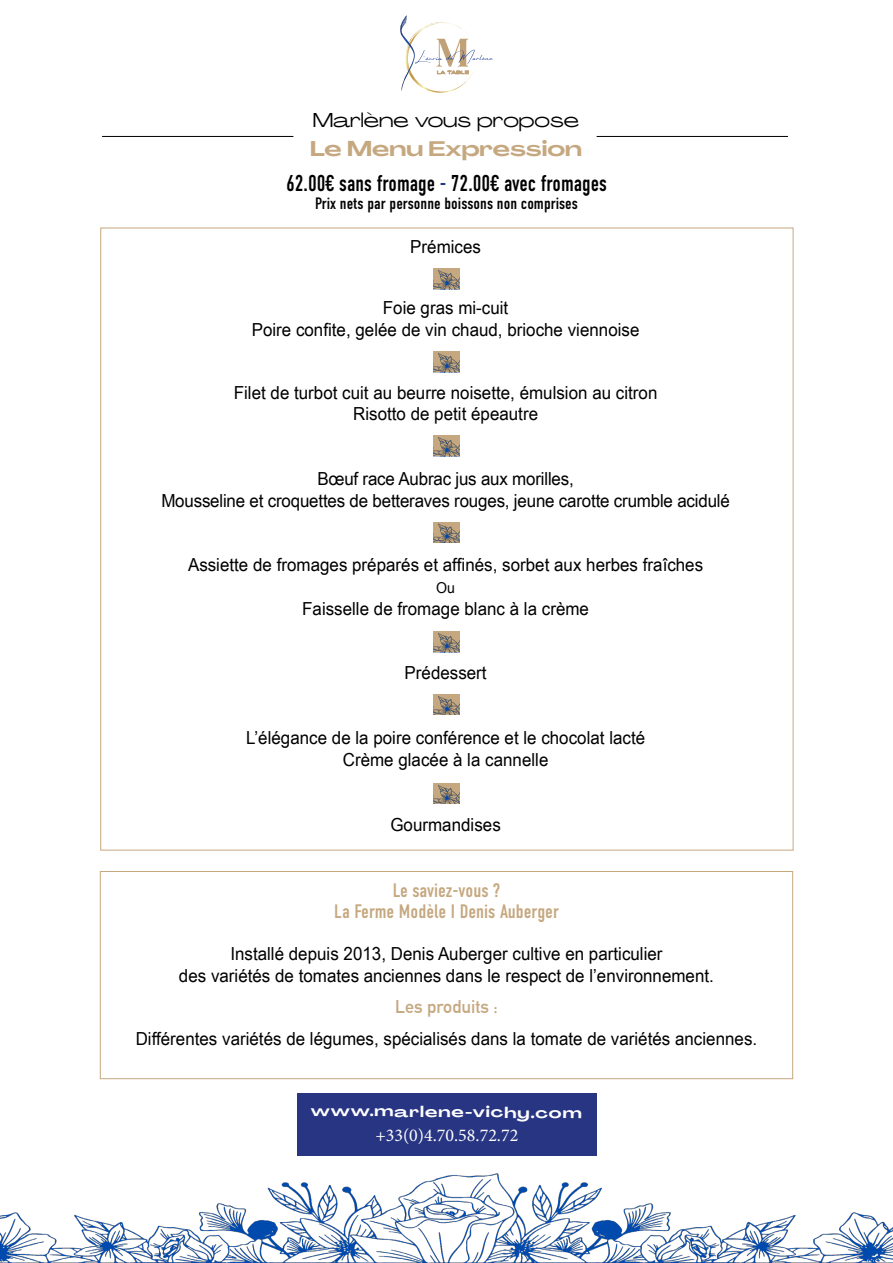
<style>
.page{position:relative;width:893px;height:1263px;background:#fff}
.page>*{position:absolute;margin:0;border:0;box-sizing:border-box;transform-origin:0 0}
.t1{font:22.95px "DIN Condensed";color:#000;scale:.92 1}
.t2{font:700 21px "Agrandir Grand";color:#c5a880}
.t3{font:19.5px/21px "DIN Condensed";color:#c5a880;text-align:center}
.t4{font:19.5px "Agrandir Grand";color:#000}
.t5{font:18px/21.6px "Arial Narrow";color:#000;text-align:center;scale:1.15 1}
.t6{font:18px "Minion Pro";color:#fff}
.t7{font:700 18px "DIN Alternate";color:#c5a880}
.t8{font:16.5px "DIN Condensed";color:#000}
.t9{font:700 15px "Agrandir Grand";color:#fff}
.t10{font:15px "Arial Narrow";color:#000;scale:1.15 1}
.s1{color:#283583}
</style>
<div class="page">
<hr style="left:597px;top:136px;width:191px;height:1px;background:#000">
<hr style="left:102px;top:136px;width:191px;height:1px;background:#000">
<div style="left:100px;top:871px;width:693px;height:208px;border:1px solid #c5a880"></div>
<img style="left:0;top:1173px;width:893px;height:90px">
<div style="left:297px;top:1092px;width:300px;height:63px;background:#283583"></div>
<svg style="left:400px;top:15px;width:93px;height:78px"></svg>
<img style="left:434px;top:269px;width:26px;height:20px">
<img style="left:434px;top:436px;width:26px;height:20px">
<img style="left:434px;top:522px;width:26px;height:21px">
<img style="left:434px;top:351px;width:26px;height:21px">
<img style="left:434px;top:631px;width:26px;height:21px">
<img style="left:434px;top:694px;width:26px;height:21px">
<img style="left:434px;top:783px;width:26px;height:21px">
<p class="t4" style="left:313px;top:109px;width:268px">Marlène vous propose</p>
<p class="t2" style="left:310px;top:135px;width:273px">Le Menu Expression</p>
<p class="t1" style="left:286px;top:170px;width:350px">62.00€ sans fromage <span class="s1">-</span> 72.00€ avec fromages</p>
<p class="t8" style="left:315px;top:194px;width:264px">Prix nets par personne boissons non comprises</p>
<p class="t5" style="left:410px;top:235px;width:63px">Prémices</p>
<p class="t5" style="left:252px;top:296px;width:339px">Foie gras mi-cuit<br>Poire confite, gelée de vin chaud, brioche viennoise</p>
<p class="t5" style="left:234px;top:381px;width:370px">Filet de turbot cuit au beurre noisette, émulsion au citron<br>Risotto de petit épeautre</p>
<p class="t5" style="left:161px;top:467px;width:496px">Bœuf race Aubrac jus aux morilles,<br>Mousseline et croquettes de betteraves rouges, jeune carotte crumble acidulé</p>
<p class="t5" style="left:188px;top:553px;width:449px">Assiette de fromages préparés et affinés, sorbet aux herbes fraîches</p>
<p class="t10" style="left:436px;top:577px;width:18px">Ou</p>
<p class="t5" style="left:302px;top:597px;width:251px">Faisselle de fromage blanc à la crème</p>
<p class="t5" style="left:405px;top:661px;width:73px">Prédessert</p>
<p class="t5" style="left:246px;top:726px;width:349px">L’élégance de la poire conférence et le chocolat lacté<br>Crème glacée à la cannelle</p>
<p class="t5" style="left:390px;top:813px;width:97px">Gourmandises</p>
<p class="t3" style="left:334px;top:880px;width:226px">Le saviez-vous ?<br>La Ferme Modèle I Denis Auberger</p>
<p class="t5" style="left:179px;top:942px;width:467px">Installé depuis 2013, Denis Auberger cultive en particulier<br>des variétés de tomates anciennes dans le respect de l’environnement.</p>
<p class="t7" style="left:395px;top:993px;width:104px">Les produits :</p>
<p class="t5" style="left:136px;top:1027px;width:542px">Différentes variétés de légumes, spécialisés dans la tomate de variétés anciennes.</p>
<p class="t9" style="left:311px;top:1100px;width:272px;rotate:1deg">www.marlene-vichy.com</p>
<p class="t6" style="left:375px;top:1123px;width:144px">+33(0)4.70.58.72.72</p>
</div>
